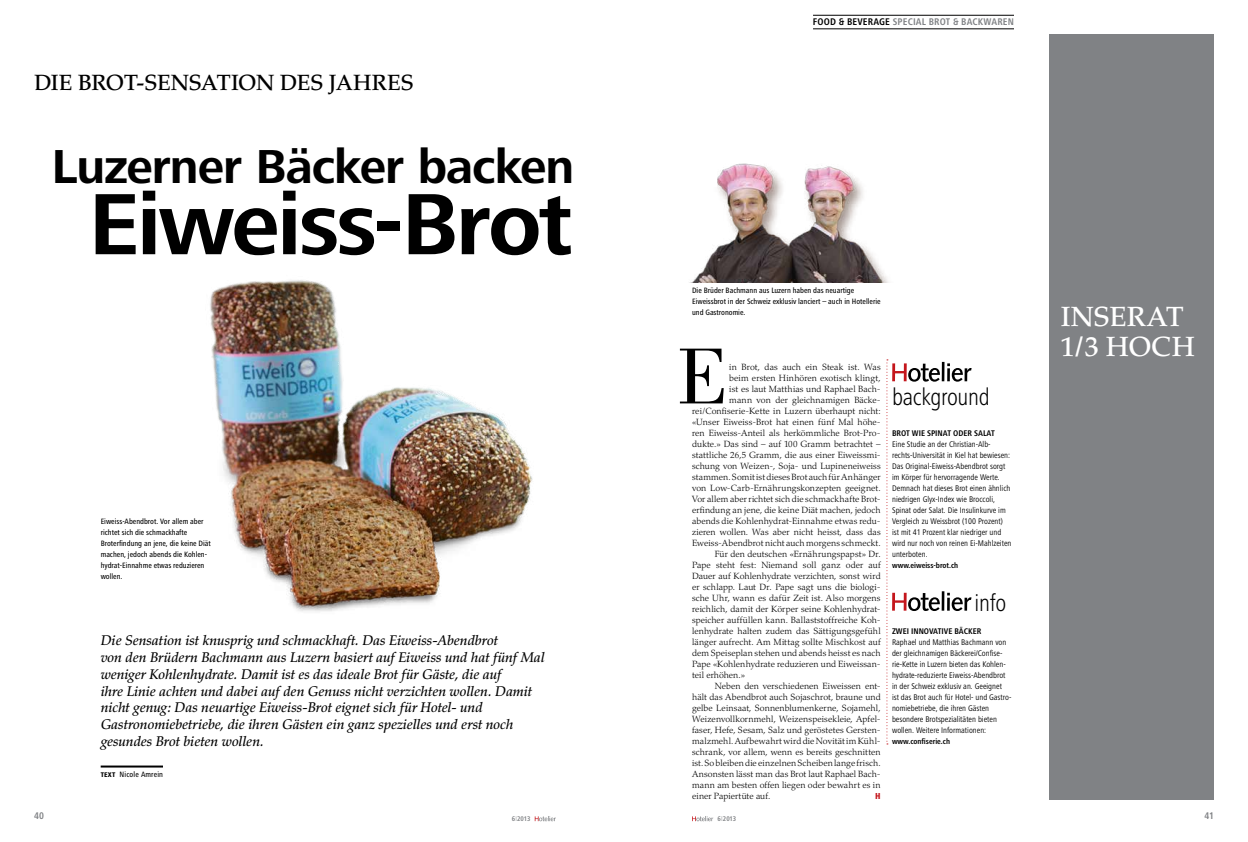
<style>
.page{position:relative;width:1248px;height:842px;background:#fff}
.page>*{position:absolute;margin:0;border:0;box-sizing:border-box;transform-origin:0 0}
.t1{font:700 90px "Frutiger Next LT";letter-spacing:-.03em;color:#000}
.t2{font:82px "Bodoni";color:#000}
.t3{font:700 49.4px "Frutiger Next LT";letter-spacing:-.02em;color:#000}
.t4{font:500 27.7px/30.2px "Palatino";letter-spacing:-.01em;color:#fff}
.t5{font:300 condensed 24.4px "Frutiger Next LT";letter-spacing:-.015em;color:#000}
.t6{font:500 22px "Palatino";letter-spacing:-.02em;color:#000}
.t7{font:italic 500 14px/16.8px "Palatino";letter-spacing:-.005em;color:#000}
.t8{font:700 condensed 10px "Frutiger Next LT";letter-spacing:.015em;color:#808285}
.t9{font:300 9px "Palatino";letter-spacing:.005em;color:#000}
.t10{font:800 condensed 9px "Frutiger Next LT";color:#c4161c}
.t11{font:condensed 8.5px/11px "Frutiger Next LT";color:#000}
.t12{font:700 condensed 8.5px "Frutiger Next LT";color:#000}
.t13{font:500 condensed 8px/11px "Frutiger Next LT";color:#000}
.t14{font:700 condensed 8px "Frutiger Next LT";color:#000}
.t15{font:700 condensed 7px "Frutiger Next LT";letter-spacing:-.02em;color:#808285}
.s1{font-weight:800;font-size:7px}
.s2{color:#000}
.s3{font-weight:300}
</style>
<div class="page">
<svg style="left:692px;top:816px;width:21px;height:5px"></svg>
<svg style="left:534px;top:816px;width:22px;height:5px"></svg>
<img style="left:210px;top:280px;width:323px;height:332px">
<hr style="left:813px;top:15px;width:200px;height:1px;background:#000">
<hr style="left:813px;top:29px;width:200px;height:1px;background:#000">
<hr style="left:101px;top:765px;width:62px;height:2px;background:#000">
<img style="left:692px;top:163px;width:196px;height:119px">
<hr style="left:941px;top:362px;width:3px;height:19px;background:#000">
<svg style="left:947px;top:363px;width:24px;height:19px"></svg>
<svg style="left:886px;top:359px;width:53px;height:385px"></svg>
<hr style="left:941px;top:591px;width:3px;height:20px;background:#000">
<svg style="left:947px;top:593px;width:24px;height:18px"></svg>
<div style="left:1049px;top:34px;width:164px;height:765px;background:#808285"></div>
<h3 class="t6" style="left:34px;top:70px;width:381px">DIE BROT-SENSATION DES JAHRES</h3>
<h3 class="t3" style="left:52px;top:139px;width:524px">Luzerner Bäcker backen</h3>
<h1 class="t1" style="left:89px;top:174px;width:485px">Eiweiss-Brot</h1>
<p class="t13" style="left:101px;top:516px;width:112px">Eiweiss-Abendbrot. Vor allem aber richtet sich die schmackhafte<br>Broterfindung an jene, die keine Diät machen, jedoch abends die Kohlen&shy;hydrat-Einnahme etwas reduzieren wollen.</p>
<p class="t7" style="left:101px;top:632px;width:445px">Die Sensation ist knusprig und schmackhaft. Das Eiweiss-Abendbrot<br>von den Brüdern Bachmann aus Luzern basiert auf Eiweiss und hat fünf Mal weniger Kohlenhydrate. Damit ist es das ideale Brot für Gäste, die auf<br>ihre Linie achten und dabei auf den Genuss nicht verzichten wollen. Damit nicht genug: Das neuartige Eiweiss-Brot eignet sich für Hotel- und Gastronomiebetriebe, die ihren Gästen ein ganz spezielles und erst noch gesundes Brot bieten wollen.</p>
<p class="t13" style="left:101px;top:769px;width:64px"><span class="s1">TEXT</span> Nicole Amrein</p>
<p class="t8" style="left:812px;top:16px;width:203px"><span class="s2">FOOD &amp; BEVERAGE</span> SPECIAL BROT &amp; BACKWAREN</p>
<p class="t13" style="left:692px;top:285px;width:190px">Die Brüder Bachmann aus Luzern haben das neuartige<br>Eiweissbrot in der Schweiz exklusiv lanciert – auch in Hotellerie und Gastronomie.</p>
<h2 class="t2" style="left:677px;top:331px;width:52px">E</h2>
<p class="t9" style="left:729px;top:362px;width:153px">in Brot, das auch ein Steak ist. Was</p>
<p class="t9" style="left:729px;top:373px;width:153px">beim ersten Hinhören exotisch klingt,</p>
<p class="t9" style="left:729px;top:384px;width:153px">ist es laut Matthias und Raphael Bach-</p>
<p class="t9" style="left:729px;top:395px;width:153px">mann von der gleichnamigen Bäcke-</p>
<p class="t9" style="left:692px;top:406px;width:190px">rei/Confiserie-Kette in Luzern überhaupt nicht:</p>
<p class="t9" style="left:692px;top:417px;width:190px">«Unser Eiweiss-Brot hat einen fünf Mal höhe-</p>
<p class="t9" style="left:692px;top:428px;width:190px">ren Eiweiss-Anteil als herkömmliche Brot-Pro-</p>
<p class="t9" style="left:692px;top:439px;width:190px">dukte.» Das sind – auf 100 Gramm betrachtet –</p>
<p class="t9" style="left:692px;top:450px;width:190px">stattliche 26,5 Gramm, die aus einer Eiweissmi-</p>
<p class="t9" style="left:692px;top:461px;width:190px">schung von Weizen-, Soja- und Lupineneiweiss</p>
<p class="t9" style="left:692px;top:472px;width:190px">stammen. Somit ist dieses Brot auch für Anhänger</p>
<p class="t9" style="left:692px;top:483px;width:190px">von Low-Carb-Ernährungskonzepten geeignet.</p>
<p class="t9" style="left:692px;top:494px;width:190px">Vor allem aber richtet sich die schmackhafte Brot-</p>
<p class="t9" style="left:692px;top:505px;width:190px">erfindung an jene, die keine Diät machen, jedoch</p>
<p class="t9" style="left:692px;top:516px;width:190px">abends die Kohlenhydrat-Einnahme etwas redu-</p>
<p class="t9" style="left:692px;top:527px;width:190px">zieren wollen. Was aber nicht heisst, dass das</p>
<p class="t9" style="left:692px;top:538px;width:190px">Eweiss-Abendbrot nicht auch morgens schmeckt.</p>
<p class="t9" style="left:714px;top:549px;width:167px">Für den deutschen «Ernährungspapst» Dr.</p>
<p class="t9" style="left:692px;top:560px;width:190px">Pape steht fest: Niemand soll ganz oder auf</p>
<p class="t9" style="left:692px;top:571px;width:190px">Dauer auf Kohlenhydrate verzichten, sonst wird</p>
<p class="t9" style="left:692px;top:582px;width:190px">er schlapp. Laut Dr. Pape sagt uns die biologi-</p>
<p class="t9" style="left:692px;top:593px;width:190px">sche Uhr, wann es dafür Zeit ist. Also morgens</p>
<p class="t9" style="left:692px;top:604px;width:190px">reichlich, damit der Körper seine Kohlenhydrat-</p>
<p class="t9" style="left:692px;top:615px;width:190px">speicher auffüllen kann. Ballaststoffreiche Koh-</p>
<p class="t9" style="left:692px;top:626px;width:190px">lenhydrate halten zudem das Sättigungsgefühl</p>
<p class="t9" style="left:692px;top:637px;width:190px">länger aufrecht. Am Mittag sollte Mischkost auf</p>
<p class="t9" style="left:692px;top:648px;width:190px">dem Speiseplan stehen und abends heisst es nach</p>
<p class="t9" style="left:692px;top:659px;width:190px">Pape «Kohlenhydrate reduzieren und Eiweissan-</p>
<p class="t9" style="left:692px;top:670px;width:54px">teil erhöhen.»</p>
<p class="t9" style="left:714px;top:681px;width:167px">Neben den verschiedenen Eiweissen ent-</p>
<p class="t9" style="left:692px;top:692px;width:190px">hält das Abendbrot auch Sojaschrot, braune und</p>
<p class="t9" style="left:692px;top:703px;width:190px">gelbe Leinsaat, Sonnenblumenkerne, Sojamehl,</p>
<p class="t9" style="left:692px;top:714px;width:190px">Weizenvollkornmehl, Weizenspeisekleie, Apfel-</p>
<p class="t9" style="left:692px;top:725px;width:190px">faser, Hefe, Sesam, Salz und geröstetes Gersten-</p>
<p class="t9" style="left:692px;top:736px;width:190px">malzmehl. Aufbewahrt wird die Novität im Kühl-</p>
<p class="t9" style="left:692px;top:747px;width:190px">schrank, vor allem, wenn es bereits geschnitten</p>
<p class="t9" style="left:692px;top:758px;width:190px">ist. So bleiben die einzelnen Scheiben lange frisch.</p>
<p class="t9" style="left:692px;top:769px;width:190px">Ansonsten lässt man das Brot laut Raphael Bach-</p>
<p class="t9" style="left:692px;top:780px;width:190px">mann am besten offen liegen oder bewahrt es in</p>
<p class="t9" style="left:692px;top:791px;width:80px">einer Papiertüte auf.</p>
<p class="t10" style="left:875px;top:791px;width:7px">H</p>
<h3 class="t5" style="left:891px;top:384px;width:99px">background</h3>
<p class="t12" style="left:892px;top:429px;width:104px">BROT WIE SPINAT ODER SALAT</p>
<p class="t11" style="left:892px;top:439px;width:121px">Eine Studie an der Christian-Alb&shy;rechts-Universität in Kiel hat bewiesen:<br>Das Original-Eiweiss-Abendbrot sorgt im Körper für hervorragende Werte.<br>Demnach hat dieses Brot einen ähnlich niedrigen Glyx-Index wie Broccoli, Spinat oder Salat. Die Insulinkurve im Vergleich zu Weissbrot (100 Prozent) ist mit 41 Prozent klar niedriger und wird nur noch von reinen Ei-Mahlzeiten unterboten.</p>
<p class="t14" style="left:892px;top:561px;width:68px">www.eiweiss-brot.ch</p>
<h3 class="t5" style="left:974px;top:589px;width:33px">info</h3>
<p class="t12" style="left:891px;top:627px;width:91px">ZWEI INNOVATIVE BÄCKER</p>
<p class="t11" style="left:891px;top:637px;width:121px">Raphael und Matthias Bachmann von der gleichnamigen Bäckerei/Confise&shy;rie-Kette in Luzern bieten das Kohlen&shy;hydrate-reduzierte Eiweiss-Abendbrot in der Schweiz exklusiv an. Geeignet<br>ist das Brot auch für Hotel- und Gastro&shy;nomiebetriebe, die ihren Gästen besondere Brotspezialitäten bieten wollen. Weitere Informationen:</p>
<p class="t14" style="left:891px;top:737px;width:60px">www.confiserie.ch</p>
<p class="t8" style="left:34px;top:810px;width:11px">40</p>
<p class="t15" style="left:512px;top:815px;width:20px">6<span class="s3">I</span>2013</p>
<p class="t15" style="left:717px;top:815px;width:20px">6<span class="s3">I</span>2013</p>
<h3 class="t4" style="left:1060px;top:302px;width:135px">INSERAT<br>1/3 HOCH</h3>
<p class="t8" style="left:1204px;top:810px;width:11px">41</p>
</div>
